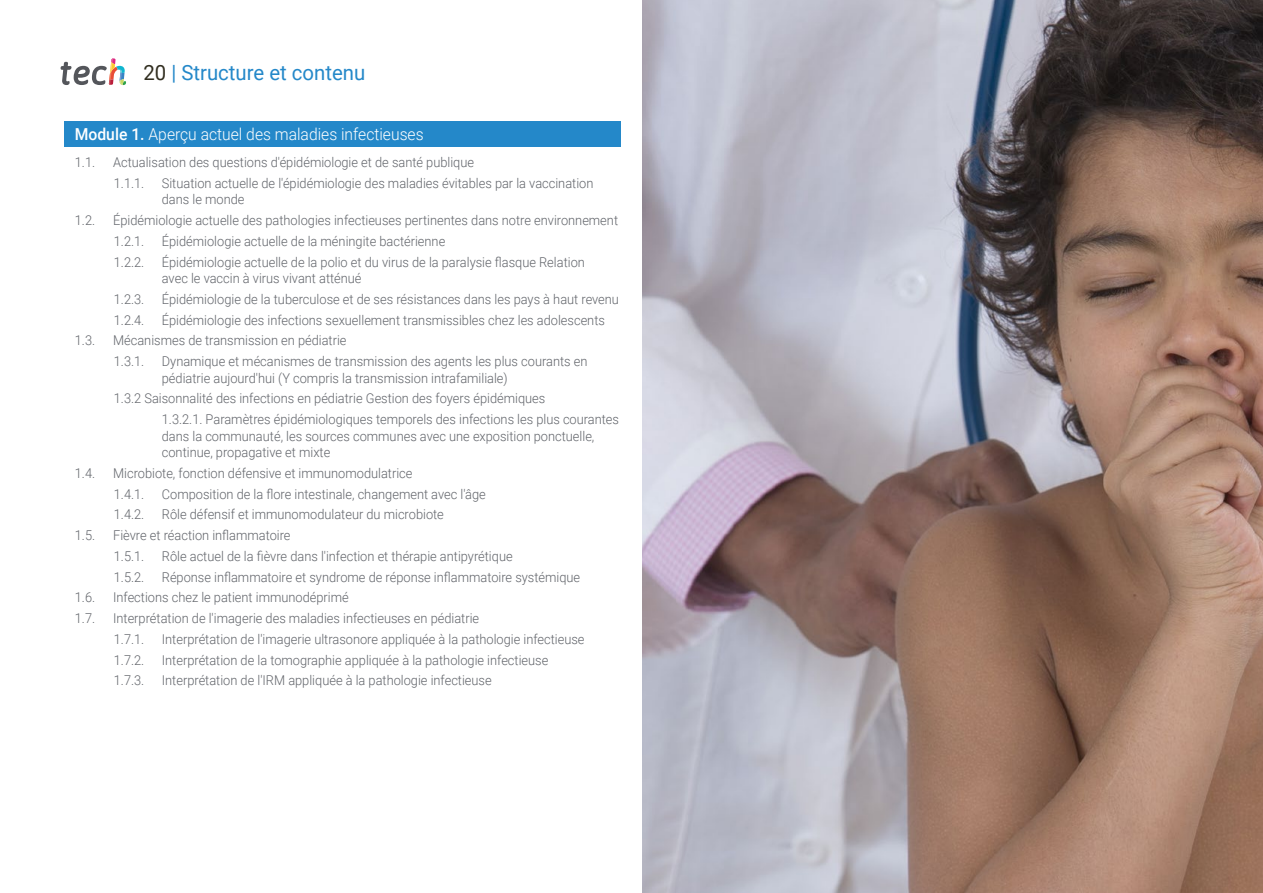
<style>
.page{position:relative;width:1263px;height:893px;background:#fff}
.page>*{position:absolute;margin:0;border:0;box-sizing:border-box;transform-origin:0 0}
.t1{font:21px "Roboto";color:#2488c9}
.t2{font:300 16.5px "Roboto";color:#fff;scale:.95 1}
.t3{font:300 13.5px/20.7px "Roboto";color:#61646a;scale:.95 1}
.s1{color:#312e20}
.s2{font-weight:500}
</style>
<div class="page">
<div style="left:64px;top:121px;width:557px;height:25px;background:#2488c9"></div>
<img style="left:642px;top:0;width:621px;height:893px">
<svg style="left:61px;top:58px;width:65px;height:27px"></svg>
<h1 class="t1" style="left:144px;top:57px;width:223px"><span class="s1">20</span> | Structure et contenu</h1>
<p class="t2" style="left:75px;top:123px;width:369px"><span class="s2">Module 1.</span> Aperçu actuel des maladies infectieuses</p>
<p class="t3" style="left:75px;top:152px;width:23px">1.1.</p>
<p class="t3" style="left:113px;top:152px;width:381px">Actualisation des questions d'épidémiologie et de santé publique<br>1.1.1.</p>
<p class="t3" style="left:162px;top:174px;width:456px;line-height:16.5px">Situation actuelle de l'épidémiologie des maladies évitables par la vaccination dans le monde</p>
<p class="t3" style="left:75px;top:210px;width:23px">1.2.</p>
<p class="t3" style="left:113px;top:210px;width:533px">Épidémiologie actuelle des pathologies infectieuses pertinentes dans notre environnement<br>1.2.1.</p>
<p class="t3" style="left:162px;top:230px;width:300px">Épidémiologie actuelle de la méningite bactérienne</p>
<p class="t3" style="left:114px;top:251px;width:34px">1.2.2.</p>
<p class="t3" style="left:162px;top:253px;width:447px;line-height:16.5px">Épidémiologie actuelle de la polio et du virus de la paralysie flasque Relation avec le vaccin à virus vivant atténué</p>
<p class="t3" style="left:114px;top:288px;width:34px">1.2.3.</p>
<p class="t3" style="left:162px;top:288px;width:483px">Épidémiologie de la tuberculose et de ses résistances dans les pays à haut revenu</p>
<p class="t3" style="left:114px;top:309px;width:34px">1.2.4.</p>
<p class="t3" style="left:162px;top:309px;width:468px">Épidémiologie des infections sexuellement transmissibles chez les adolescents</p>
<p class="t3" style="left:75px;top:330px;width:23px">1.3.</p>
<p class="t3" style="left:113px;top:330px;width:247px">Mécanismes de transmission en pédiatrie<br>1.3.1.</p>
<p class="t3" style="left:162px;top:353px;width:449px;line-height:16.5px">Dynamique et mécanismes de transmission des agents les plus courants en pédiatrie aujourd'hui (Y compris la transmission intrafamiliale)</p>
<p class="t3" style="left:162px;top:388px;width:483px;text-indent:-48px">1.3.2 Saisonnalité des infections en pédiatrie Gestion des foyers épidémiques<br>1.3.2.1. Paramètres épidémiologiques temporels des infections les plus courantes</p>
<p class="t3" style="left:162px;top:427px;width:457px;line-height:16.5px">dans la communauté, les sources communes avec une exposition ponctuelle, continue, propagative et mixte</p>
<p class="t3" style="left:75px;top:462px;width:23px">1.4.</p>
<p class="t3" style="left:113px;top:462px;width:317px">Microbiote, fonction défensive et immunomodulatrice<br>1.4.1.</p>
<p class="t3" style="left:162px;top:483px;width:343px">Composition de la flore intestinale, changement avec l'âge</p>
<p class="t3" style="left:114px;top:504px;width:34px">1.4.2.</p>
<p class="t3" style="left:162px;top:504px;width:298px">Rôle défensif et immunomodulateur du microbiote</p>
<p class="t3" style="left:75px;top:525px;width:23px">1.5.</p>
<p class="t3" style="left:113px;top:525px;width:188px">Fièvre et réaction inflammatoire<br>1.5.1.</p>
<p class="t3" style="left:162px;top:545px;width:371px">Rôle actuel de la fièvre dans l'infection et thérapie antipyrétique</p>
<p class="t3" style="left:114px;top:566px;width:34px">1.5.2.</p>
<p class="t3" style="left:162px;top:566px;width:442px">Réponse inflammatoire et syndrome de réponse inflammatoire systémique</p>
<p class="t3" style="left:75px;top:587px;width:23px">1.6.</p>
<p class="t3" style="left:113px;top:587px;width:250px">Infections chez le patient immunodéprimé</p>
<p class="t3" style="left:75px;top:608px;width:23px">1.7.</p>
<p class="t3" style="left:113px;top:608px;width:387px">Interprétation de l'imagerie des maladies infectieuses en pédiatrie<br>1.7.1.</p>
<p class="t3" style="left:162px;top:628px;width:446px">Interprétation de l'imagerie ultrasonore appliquée à la pathologie infectieuse</p>
<p class="t3" style="left:114px;top:649px;width:34px">1.7.2.</p>
<p class="t3" style="left:162px;top:649px;width:408px">Interprétation de la tomographie appliquée à la pathologie infectieuse</p>
<p class="t3" style="left:114px;top:670px;width:34px">1.7.3.</p>
<p class="t3" style="left:162px;top:670px;width:349px">Interprétation de l'IRM appliquée à la pathologie infectieuse</p>
</div>
